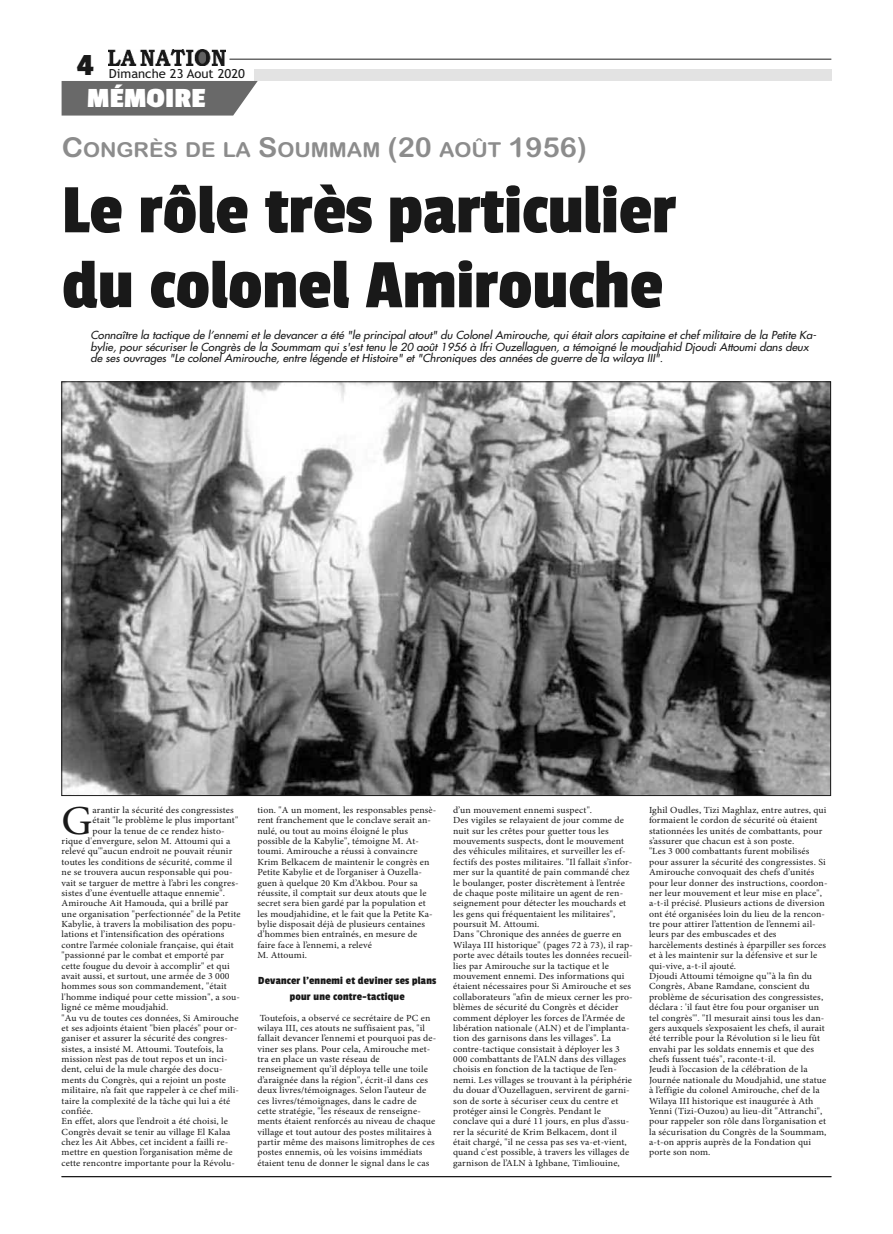
<style>
.page{position:relative;width:893px;height:1234px;background:#fff}
.page>*{position:absolute;margin:0;border:0;box-sizing:border-box;transform-origin:0 0}
.t1{font:72.45px/74.8px "Passion One";color:#191919;scale:1.05 1}
.t2{font:41.1px "Minion Pro";color:#191919;scale:1.05 1}
.t3{font:32.1px "Passion One";color:#191919;scale:1.05 1}
.t4{font:700 29.1px "Passion One";color:#fff;scale:1.05 1}
.t5{font:20.55px "Arial Rounded MT Bold";color:#8c8c8c;scale:1.05 1}
.t6{font:12.45px "Trebuchet MS";color:#191919;scale:1.05 1}
.t7{font:11.4px/15.6px "Passion One";letter-spacing:.015em;color:#191919;text-align:center;scale:1.05 1}
.t8{font:italic 10.8px/11.7px "Futura LT";color:#191919;scale:1.05 1}
.t9{font:9.3px/10.4px "Minion Pro";letter-spacing:.015em;color:#191919;scale:1.05 1}
.s1{font-size:27.45px}
</style>
<div class="page">
<hr style="left:62px;top:1175px;width:769px;height:1px;background:#191919">
<img style="left:64px;top:383px;width:765px;height:410px">
<img style="left:109px;top:50px;width:117px;height:15px">
<hr style="left:229px;top:59px;width:602px;height:1px;background:#191919">
<div style="left:254px;top:70px;width:577px;height:11px;background:#e3e3e3"></div>
<div style="left:62px;top:81px;width:196px;height:34px;background:#696969"></div>
<h3 class="t3" style="left:77px;top:49px;width:17px">4</h3>
<h3 class="t6" style="left:109px;top:66px;width:131px">Dimanche 23 Aout 2020</h3>
<h3 class="t4" style="left:87px;top:82px;width:115px">MÉMOIRE</h3>
<h3 class="t5" style="left:62px;top:138px;width:502px"><span class="s1">C</span>ONGRÈS DE LA <span class="s1">S</span>OUMMAM <span class="s1">(20</span> AOÛT <span class="s1">1956)</span></h3>
<h1 class="t1" style="left:62px;top:172px;width:586px">Le rôle très particulier du colonel Amirouche</h1>
<p class="t8" style="left:91px;top:329px;width:692px">Connaître la tactique de l’ennemi et le devancer a été "le principal atout" du Colonel Amirouche, qui était alors capitaine et chef militaire de la Petite Ka&shy;bylie, pour sécuriser le Congrès de la Soummam qui s'est tenu le 20 août 1956 à Ifri Ouzellaguen, a témoigné le moudjahid Djoudi Attoumi dans deux de ses ouvrages "Le colonel Amirouche, entre légende et Histoire" et "Chroniques des années de guerre de la wilaya III".</p>
<h2 class="t2" style="left:62px;top:804px;width:31px">G</h2>
<p class="t9" style="left:93px;top:805px;width:136px">arantir la sécurité des congressistes</p>
<p class="t9" style="left:93px;top:815px;width:140px">était "le problème le plus important"</p>
<p class="t9" style="left:93px;top:826px;width:127px">pour la tenue de ce rendez histo-</p>
<p class="t9" style="left:62px;top:836px;width:162px">rique d'envergure, selon M. Attoumi qui a</p>
<p class="t9" style="left:62px;top:847px;width:164px">relevé qu'"aucun endroit ne pouvait réunir</p>
<p class="t9" style="left:62px;top:857px;width:164px">toutes les conditions de sécurité, comme il</p>
<p class="t9" style="left:62px;top:867px;width:164px">ne se trouvera aucun responsable qui pou-</p>
<p class="t9" style="left:62px;top:878px;width:170px">vait se targuer de mettre à l’abri les congres-</p>
<p class="t9" style="left:62px;top:888px;width:157px">sistes d’une éventuelle attaque ennemie".</p>
<p class="t9" style="left:62px;top:898px;width:161px">Amirouche Ait Hamouda, qui a brillé par</p>
<p class="t9" style="left:62px;top:909px;width:172px">une organisation "perfectionnée" de la Petite</p>
<p class="t9" style="left:62px;top:919px;width:168px">Kabylie, à travers la mobilisation des popu-</p>
<p class="t9" style="left:62px;top:929px;width:157px">lations et l’intensification des opérations</p>
<p class="t9" style="left:62px;top:940px;width:166px">contre l’armée coloniale française, qui était</p>
<p class="t9" style="left:62px;top:950px;width:156px">"passionné par le combat et emporté par</p>
<p class="t9" style="left:62px;top:961px;width:162px">cette fougue du devoir à accomplir" et qui</p>
<p class="t9" style="left:62px;top:971px;width:162px">avait aussi, et surtout, une armée de 3 000</p>
<p class="t9" style="left:62px;top:981px;width:159px">hommes sous son commandement, "était</p>
<p class="t9" style="left:62px;top:992px;width:171px">l'homme indiqué pour cette mission", a sou-</p>
<p class="t9" style="left:62px;top:1002px;width:103px">ligné ce même moudjahid.</p>
<p class="t9" style="left:62px;top:1012px;width:170px">"Au vu de toutes ces données, Si Amirouche</p>
<p class="t9" style="left:62px;top:1023px;width:169px">et ses adjoints étaient "bien placés" pour or-</p>
<p class="t9" style="left:62px;top:1033px;width:160px">ganiser et assurer la sécurité des congres-</p>
<p class="t9" style="left:62px;top:1044px;width:156px">sistes, a insisté M. Attoumi. Toutefois, la</p>
<p class="t9" style="left:62px;top:1054px;width:160px">mission n’est pas de tout repos et un inci-</p>
<p class="t9" style="left:62px;top:1064px;width:155px">dent, celui de la mule chargée des docu-</p>
<p class="t9" style="left:62px;top:1075px;width:158px">ments du Congrès, qui a rejoint un poste</p>
<p class="t9" style="left:62px;top:1085px;width:171px">militaire, n’a fait que rappeler à ce chef mili-</p>
<p class="t9" style="left:62px;top:1095px;width:162px">taire la complexité de la tâche qui lui a été</p>
<p class="t9" style="left:62px;top:1106px;width:32px">confiée.</p>
<p class="t9" style="left:62px;top:1116px;width:160px">En effet, alors que l’endroit a été choisi, le</p>
<p class="t9" style="left:62px;top:1126px;width:162px">Congrès devait se tenir au village El Kalaa</p>
<p class="t9" style="left:62px;top:1137px;width:160px">chez les Ait Abbes, cet incident a failli re-</p>
<p class="t9" style="left:62px;top:1147px;width:165px">mettre en question l’organisation même de</p>
<p class="t9" style="left:62px;top:1158px;width:167px">cette rencontre importante pour la Révolu-</p>
<p class="t9" style="left:257px;top:805px;width:172px">tion. "A un moment, les responsables pensè&shy;rent franchement que le conclave serait an&shy;nulé, ou tout au moins éloigné le plus possible de la Kabylie", témoigne M. At&shy;toumi. Amirouche a réussi à convaincre Krim Belkacem de maintenir le congrès en Petite Kabylie et de l’organiser à Ouzella&shy;guen à quelque 20 Km d’Akbou. Pour sa réussite, il comptait sur deux atouts que le secret sera bien gardé par la population et les moudjahidine, et le fait que la Petite Ka&shy;bylie disposait déjà de plusieurs centaines d’hommes bien entraînés, en mesure de faire face à l’ennemi, a relevé<br>M. Attoumi.</p>
<p class="t7" style="left:258px;top:972px;width:171px">Devancer l'ennemi et deviner ses plans pour une contre-tactique</p>
<p class="t9" style="left:257px;top:1012px;width:172px">Toutefois, a observé ce secrétaire de PC en wilaya III, ces atouts ne suffisaient pas, "il fallait devancer l’ennemi et pourquoi pas de&shy;viner ses plans. Pour cela, Amirouche met&shy;tra en place un vaste réseau de renseignement qu’il déploya telle une toile d’araignée dans la région", écrit-il dans ces deux livres/témoignages. Selon l’auteur de ces livres/témoignages, dans le cadre de cette stratégie, "les réseaux de renseigne&shy;ments étaient renforcés au niveau de chaque village et tout autour des postes militaires à partir même des maisons limitrophes de ces postes ennemis, où les voisins immédiats étaient tenu de donner le signal dans le cas</p>
<p class="t9" style="left:453px;top:805px;width:173px">d’un mouvement ennemi suspect".<br>Des vigiles se relayaient de jour comme de nuit sur les crêtes pour guetter tous les mouvements suspects, dont le mouvement des véhicules militaires, et surveiller les ef&shy;fectifs des postes militaires. "Il fallait s’infor&shy;mer sur la quantité de pain commandé chez le boulanger, poster discrètement à l’entrée de chaque poste militaire un agent de ren&shy;seignement pour détecter les mouchards et les gens qui fréquentaient les militaires", poursuit M. Attoumi.<br>Dans "Chronique des années de guerre en Wilaya III historique" (pages 72 à 73), il rap&shy;porte avec détails toutes les données recueil&shy;lies par Amirouche sur la tactique et le mouvement ennemi. Des informations qui étaient nécessaires pour Si Amirouche et ses collaborateurs "afin de mieux cerner les pro&shy;blèmes de sécurité du Congrès et décider comment déployer les forces de l’Armée de libération nationale (ALN) et de l’implanta&shy;tion des garnisons dans les villages". La contre-tactique consistait à déployer les 3<br>000 combattants de l’ALN dans des villages choisis en fonction de la tactique de l’en&shy;nemi. Les villages se trouvant à la périphérie du douar d’Ouzellaguen, servirent de garni&shy;son de sorte à sécuriser ceux du centre et protéger ainsi le Congrès. Pendant le conclave qui a duré 11 jours, en plus d’assu&shy;rer la sécurité de Krim Belkacem, dont il était chargé, "il ne cessa pas ses va-et-vient, quand c'est possible, à travers les villages de garnison de l’ALN à Ighbane, Timliouine,</p>
<p class="t9" style="left:649px;top:805px;width:172px">Ighil Oudles, Tizi Maghlaz, entre autres, qui formaient le cordon de sécurité où étaient stationnées les unités de combattants, pour s’assurer que chacun est à son poste.<br>"Les 3 000 combattants furent mobilisés pour assurer la sécurité des congressistes. Si Amirouche convoquait des chefs d’unités pour leur donner des instructions, coordon&shy;ner leur mouvement et leur mise en place", a-t-il précisé. Plusieurs actions de diversion ont été organisées loin du lieu de la rencon&shy;tre pour attirer l’attention de l’ennemi ail&shy;leurs par des embuscades et des harcèlements destinés à éparpiller ses forces et à les maintenir sur la défensive et sur le qui-vive, a-t-il ajouté.<br>Djoudi Attoumi témoigne qu'"à la fin du Congrès, Abane Ramdane, conscient du problème de sécurisation des congressistes, déclara : 'il faut être fou pour organiser un tel congrès'". "Il mesurait ainsi tous les dan&shy;gers auxquels s’exposaient les chefs, il aurait été terrible pour la Révolution si le lieu fût envahi par les soldats ennemis et que des chefs fussent tués", raconte-t-il.<br>Jeudi à l’occasion de la célébration de la Journée nationale du Moudjahid, une statue à l’effigie du colonel Amirouche, chef de la Wilaya III historique est inaugurée à Ath Yenni (Tizi-Ouzou) au lieu-dit "Attranchi", pour rappeler son rôle dans l’organisation et la sécurisation du Congrès de la Soummam, a-t-on appris auprès de la Fondation qui porte son nom.</p>
</div>
